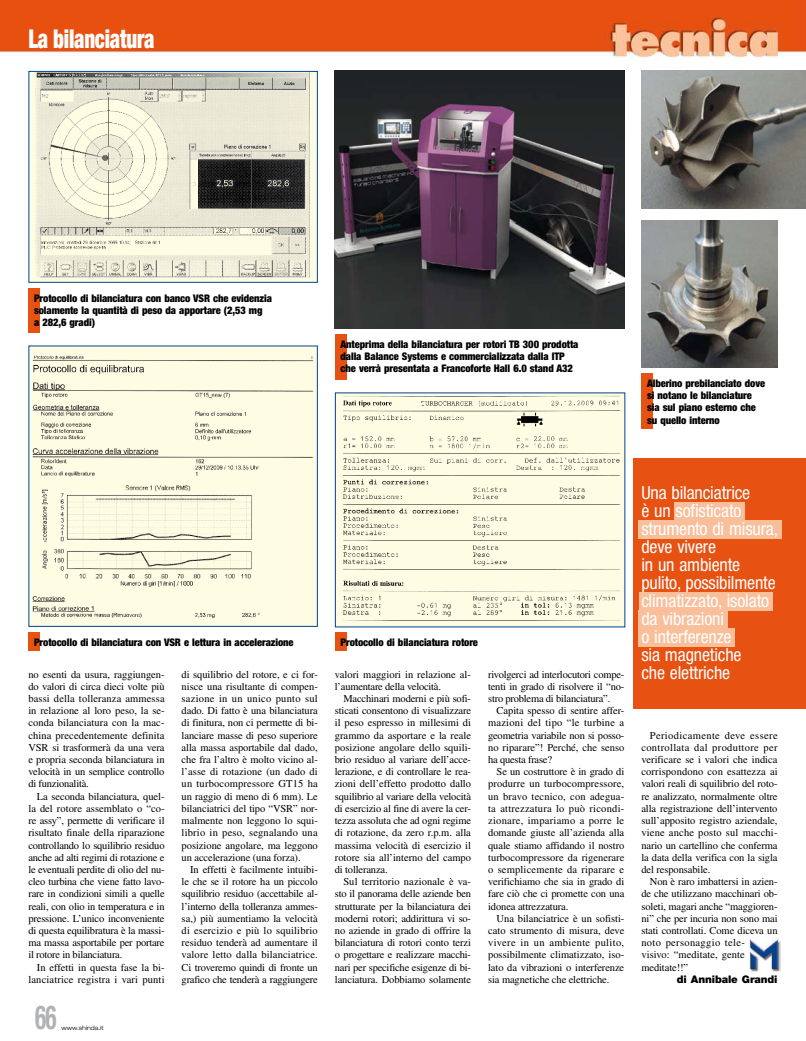
<style>
.page{position:relative;width:806px;height:1041px;background:#fff}
.page>*{position:absolute;margin:0;border:0;box-sizing:border-box;transform-origin:0 0}
.t1{font:700 condensed 33px "Helvetica Neue LT Std";color:#b1b2b4;scale:.7 1}
.t2{font:900 condensed 26px "Helvetica Neue LT Std";letter-spacing:-.01em;color:#fff;scale:.8 1}
.t3{font:condensed 18px/18px "Helvetica Neue LT Std";letter-spacing:-.01em;color:#fff}
.t4{font:10.5px/12.2px "Times LT Std";letter-spacing:-.01em;color:#000;text-align:justify}
.t5{font:900 condensed 10.5px/12.2px "Helvetica Neue LT Std";letter-spacing:-.01em;color:#000}
.t6{font:10.5px/12.2px "Times LT Std";letter-spacing:.015em;color:#000;text-align:right}
.t7{font:900 10.5px "Helvetica Neue LT Std";letter-spacing:-.01em;color:#000}
.t8{font:300 expanded 6px "Helvetica Neue LT Std";color:#000}
</style>
<div class="page">
<img style="left:0;top:0;width:805px;height:58px">
<img style="left:334px;top:71px;width:290px;height:258px">
<img style="left:641px;top:71px;width:164px;height:137px">
<img style="left:641px;top:220px;width:136px;height:148px">
<div style="left:334px;top:334px;width:12px;height:45px;background:#e75112"></div>
<div style="left:641px;top:373px;width:11px;height:56px;background:#e75112"></div>
<div style="left:632px;top:458px;width:173px;height:250px;background:#e75112"></div>
<div style="left:674px;top:502px;width:70px;height:18px;background:#f8bf9a"></div>
<img style="left:32px;top:73px;width:281px;height:208px">
<div style="left:28px;top:71px;width:289px;height:212px;border:1px solid #004494"></div>
<img style="left:30px;top:350px;width:285px;height:274px">
<img style="left:336px;top:394px;width:287px;height:230px">
<div style="left:28px;top:288px;width:12px;height:44px;background:#e75112"></div>
<div style="left:334px;top:632px;width:12px;height:19px;background:#e75112"></div>
<img style="left:749px;top:939px;width:30px;height:32px">
<div style="left:28px;top:632px;width:12px;height:19px;background:#e75112"></div>
<div style="left:638px;top:520px;width:143px;height:18px;background:#f8bf9a"></div>
<div style="left:638px;top:592px;width:134px;height:18px;background:#f8bf9a"></div>
<div style="left:638px;top:610px;width:90px;height:18px;background:#f8bf9a"></div>
<div style="left:638px;top:628px;width:96px;height:18px;background:#f8bf9a"></div>
<h2 class="t2" style="left:28px;top:23px;width:159px">La bilanciatura</h2>
<p class="t5" style="left:34px;top:291px;width:239px">Protocollo di bilanciatura con banco VSR che evidenzia solamente la quantità di peso da apportare (2,53 mg<br>a 282,6 gradi)</p>
<p class="t5" style="left:340px;top:337px;width:239px">Anteprima della bilanciatura per rotori TB 300 prodotta dalla Balance Systems e commercializzata dalla ITP che verrà presentata a Francoforte Hall 6.0 stand A32</p>
<p class="t5" style="left:646px;top:377px;width:119px">Alberino prebilanciato dove si notano le bilanciature sia sul piano esterno che su quello interno</p>
<p class="t5" style="left:34px;top:636px;width:261px">Protocollo di bilanciatura con VSR e lettura in accelerazione</p>
<p class="t4" style="left:28px;top:667px;width:138px">no esenti da usura, raggiungen&shy;do valori di circa dieci volte più bassi della tolleranza ammessa in relazione al loro peso, la se&shy;conda bilanciatura con la mac&shy;china precedentemente definita VSR si trasformerà da una vera e propria seconda bilanciatura in velocità in un semplice controllo di funzionalità.</p>
<p class="t4" style="left:28px;top:789px;width:138px;text-indent:9px">La seconda bilanciatura, quel&shy;la del rotore assemblato o “co&shy;re assy”, permette di verificare il risultato finale della riparazione controllando lo squilibrio residuo anche ad alti regimi di rotazione e le eventuali perdite di olio del nu&shy;cleo turbina che viene fatto lavo&shy;rare in condizioni simili a quelle reali, con olio in temperatura e in pressione. L’unico inconveniente di questa equilibratura è la massi&shy;ma massa asportabile per portare il rotore in bilanciatura.</p>
<p class="t6" style="left:28px;top:960px;width:138px">In effetti in questa fase la bi&shy;lanciatrice registra i vari punti</p>
<h1 class="t1" style="left:35px;top:997px;width:32px">66</h1>
<p class="t8" style="left:62px;top:1024px;width:43px">www.shinda.it</p>
<p class="t4" style="left:181px;top:667px;width:138px">di squilibrio del rotore, e ci for&shy;nisce una risultante di compen&shy;sazione in un unico punto sul dado. Di fatto è una bilanciatura di finitura, non ci permette di bi&shy;lanciare masse di peso superiore alla massa asportabile dal dado, che fra l’altro è molto vicino al&shy;l’asse di rotazione (un dado di un turbocompressore GT15 ha un raggio di meno di 6 mm). Le bilanciatrici del tipo “VSR” nor&shy;malmente non leggono lo squi&shy;librio in peso, segnalando una posizione angolare, ma leggono un accelerazione (una forza).</p>
<p class="t4" style="left:181px;top:863px;width:138px;text-indent:9px">In effetti è facilmente intuibi&shy;le che se il rotore ha un piccolo squilibrio residuo (accettabile al&shy;l’interno della tolleranza ammes&shy;sa,) più aumentiamo la velocità di esercizio e più lo squilibrio residuo tenderà ad aumentare il valore letto dalla bilanciatrice.<br>Ci troveremo quindi di fronte un grafico che tenderà a raggiungere</p>
<p class="t5" style="left:340px;top:636px;width:139px">Protocollo di bilanciatura rotore</p>
<p class="t4" style="left:334px;top:667px;width:138px">valori maggiori in relazione al&shy;l’aumentare della velocità.</p>
<p class="t4" style="left:334px;top:692px;width:138px;text-indent:9px">Macchinari moderni e più sofi&shy;sticati consentono di visualizzare il peso espresso in millesimi di grammo da asportare e la reale posizione angolare dello squili&shy;brio residuo al variare dell’acce&shy;lerazione, e di controllare le rea&shy;zioni dell’effetto prodotto dallo squilibrio al variare della velocità di esercizio al fine di avere la cer&shy;tezza assoluta che ad ogni regime di rotazione, da zero r.p.m. alla massima velocità di esercizio il rotore sia all’interno del campo di tolleranza.</p>
<p class="t4" style="left:334px;top:875px;width:138px;text-indent:9px">Sul territorio nazionale è va&shy;sto il panorama delle aziende ben strutturate per la bilanciatura dei moderni rotori; addirittura vi so&shy;no aziende in grado di offrire la bilanciatura di rotori conto terzi o progettare e realizzare macchi&shy;nari per specifiche esigenze di bi&shy;lanciatura. Dobbiamo solamente</p>
<p class="t4" style="left:488px;top:667px;width:138px">rivolgerci ad interlocutori compe&shy;tenti in grado di risolvere il “no&shy;stro problema di bilanciatura”.</p>
<p class="t4" style="left:488px;top:704px;width:138px;text-indent:9px">Capita spesso di sentire affer&shy;mazioni del tipo “le turbine a geometria variabile non si posso&shy;no riparare”! Perché, che senso ha questa frase?</p>
<p class="t4" style="left:488px;top:765px;width:138px;text-indent:9px">Se un costruttore è in grado di produrre un turbocompressore, un bravo tecnico, con adegua&shy;ta attrezzatura lo può ricondi&shy;zionare, impariamo a porre le domande giuste all’azienda alla quale stiamo affidando il nostro turbocompressore da rigenerare o semplicemente da riparare e verifichiamo che sia in grado di fare ciò che ci promette con una idonea attrezzatura.</p>
<p class="t4" style="left:488px;top:911px;width:138px;text-indent:9px">Una bilanciatrice è un sofisti&shy;cato strumento di misura, deve vivere in un ambiente pulito, possibilmente climatizzato, iso&shy;lato da vibrazioni o interferenze sia magnetiche che elettriche.</p>
<h3 class="t3" style="left:641px;top:484px;width:138px">Una bilanciatrice<br>è un sofisticato strumento di misura, deve vivere<br>in un ambiente pulito, possibilmente climatizzato, isolato da vibrazioni<br>o interferenze<br>sia magnetiche<br>che elettriche</h3>
<p class="t4" style="left:641px;top:728px;width:138px;text-indent:9px">Periodicamente deve essere controllata dal produttore per verificare se i valori che indica corrispondono con esattezza ai valori reali di squilibrio del roto&shy;re analizzato, normalmente oltre alla registrazione dell’intervento sull’apposito registro aziendale, viene anche posto sul macchi&shy;nario un cartellino che conferma la data della verifica con la sigla del responsabile.</p>
<p class="t4" style="left:641px;top:875px;width:138px;text-align:left;text-indent:9px">Non è raro imbattersi in azien&shy;de che utilizzano macchinari ob&shy;soleti, magari anche “maggioren&shy;ni” che per incuria non sono mai stati controllati. Come diceva un noto personaggio tele-<br>visivo: “meditate, gente meditate!!”</p>
<p class="t7" style="left:676px;top:972px;width:102px">di Annibale Grandi</p>
</div>
